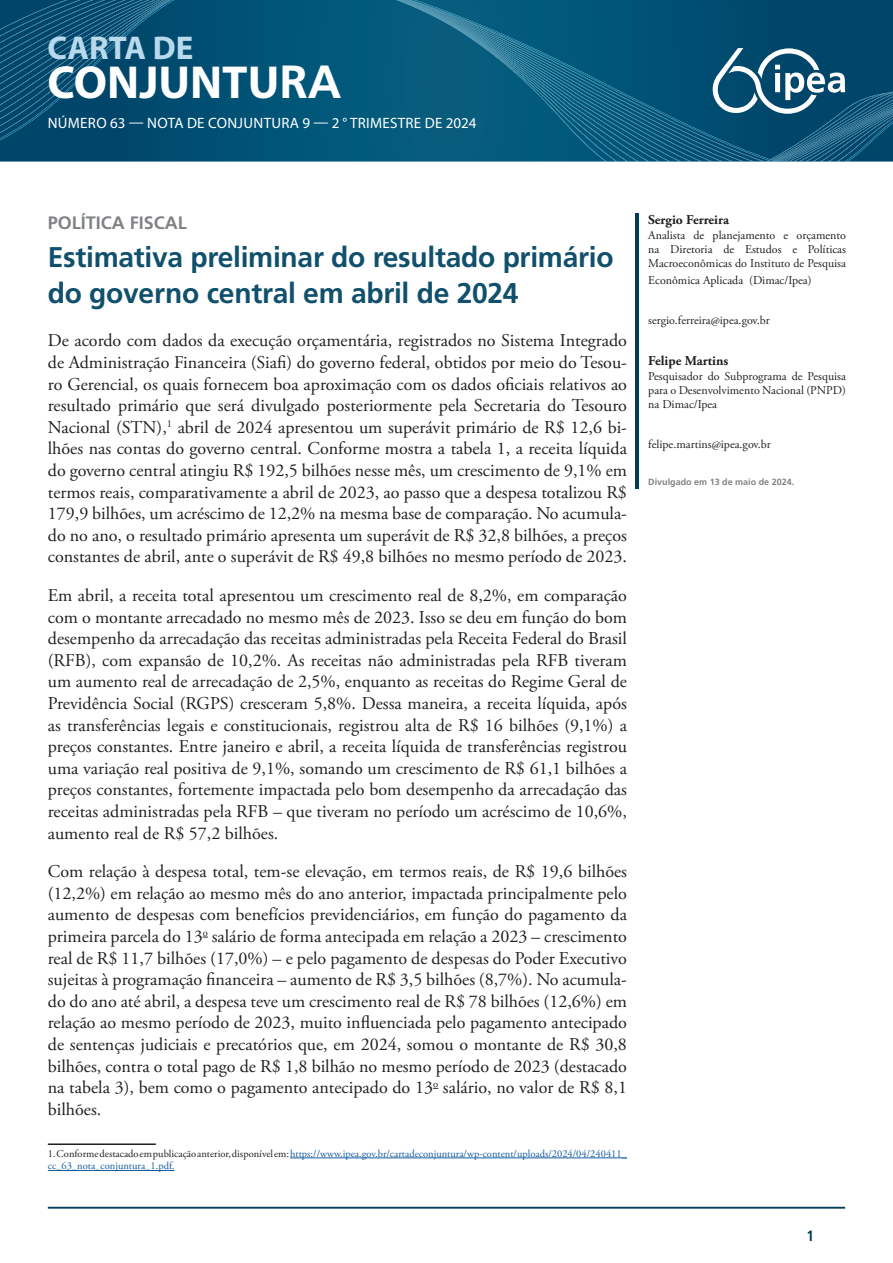
<style>
.page{position:relative;width:893px;height:1263px;background:#fff}
.page>*{position:absolute;margin:0;border:0;box-sizing:border-box;transform-origin:0 0}
.t1{font:700 46.5px "Myriad Pro";color:#fff}
.t2{font:700 33px "Myriad Pro";color:#b9d9ed}
.titulo-principal{font:700 28.5px/36px "Frutiger LT Pro";letter-spacing:-.01em;color:#11506d}
.corpo_de_texto{font:18px/21.6px "Adobe Garamond Pro";color:#231f20;text-align:justify}
.titulo-sessao{font:700 18px "Frutiger LT Pro";color:#808285}
.t3{font:15px "Myriad Pro";letter-spacing:.02em;color:#fff}
.t4{font:700 condensed 15px "Frutiger LT Pro";color:#013d59}
.nome_autor{font:700 13.5px "Adobe Garamond Pro";color:#231f20}
.cargo_autor{font:12px/14.4px "Adobe Garamond Pro";color:#231f20;text-align:justify}
.rodapé_corpo_do_texto{font:10.5px/12.6px "Adobe Garamond Pro";color:#175d9e}
.email_autor{font:700 9px "Frutiger LT Pro";color:#808285}
.s1{font-family:"Frutiger LT Pro"}
.s2{color:#231f20}
</style>
<div class="page">
<hr style="left:48px;top:1207px;width:797px;height:1px;background:#013d59">
<div style="left:777px;top:0;width:116px;height:48px;background:#00466b"></div>
<svg style="left:0;top:0;width:410px;height:162px;background:#015477"></svg>
<svg style="left:0;top:0;width:174px;height:140px;background:#084e72"></svg>
<svg style="left:410px;top:0;width:367px;height:162px;background:#095b7d"></svg>
<svg style="left:713px;top:48px;width:180px;height:114px;background:#256383"></svg>
<hr style="left:635px;top:213px;width:3px;height:275px;background:#013d59">
<hr style="left:48px;top:1143px;width:108px;height:2px;background:#231f20">
<hr style="left:290px;top:1157px;width:337px;height:1px;background:#175d9e">
<hr style="left:48px;top:1170px;width:127px;height:1px;background:#175d9e">
<h2 class="t2" style="left:48px;top:26px;width:147px">CARTA DE</h2>
<h1 class="t1" style="left:48px;top:52px;width:295px">CONJUNTU<span class="s1">RA</span></h1>
<p class="t3" style="left:48px;top:114px;width:430px">NÚMERO 63 — NOTA DE CONJUNTURA 9 — 2 ° TRIMESTRE DE 2024</p>
<p class="titulo-sessao" style="left:48px;top:212px;width:141px">POLÍTICA FISCAL</p>
<p class="titulo-principal" style="left:48px;top:240px;width:567px">Estimativa preliminar do resultado primário do governo central em abril de 2024</p>
<p class="corpo_de_texto" style="left:48px;top:330px;width:581px">De acordo com dados da execução orçamentária, registrados no Sistema Integrado de Administração Financeira (Siafi) do governo federal, obtidos por meio do Tesou&shy;ro Gerencial, os quais fornecem boa aproximação com os dados oficiais relativos ao resultado primário que será divulgado posteriormente pela Secretaria do Tesouro Nacional (STN),<sup>1</sup> abril de 2024 apresentou um superávit primário de R$ 12,6 bi&shy;lhões nas contas do governo central. Conforme mostra a tabela 1, a receita líquida do governo central atingiu R$ 192,5 bilhões nesse mês, um crescimento de 9,1% em termos reais, comparativamente a abril de 2023, ao passo que a despesa totalizou R$ 179,9 bilhões, um acréscimo de 12,2% na mesma base de comparação. No acumula&shy;do no ano, o resultado primário apresenta um superávit de R$ 32,8 bilhões, a preços constantes de abril, ante o superávit de R$ 49,8 bilhões no mesmo período de 2023.</p>
<p class="corpo_de_texto" style="left:48px;top:585px;width:581px">Em abril, a receita total apresentou um crescimento real de 8,2%, em comparação com o montante arrecadado no mesmo mês de 2023. Isso se deu em função do bom desempenho da arrecadação das receitas administradas pela Receita Federal do Brasil (RFB), com expansão de 10,2%. As receitas não administradas pela RFB tiveram um aumento real de arrecadação de 2,5%, enquanto as receitas do Regime Geral de Previdência Social (RGPS) cresceram 5,8%. Dessa maneira, a receita líquida, após as transferências legais e constitucionais, registrou alta de R$ 16 bilhões (9,1%) a preços constantes. Entre janeiro e abril, a receita líquida de transferências registrou uma variação real positiva de 9,1%, somando um crescimento de R$ 61,1 bilhões a preços constantes, fortemente impactada pelo bom desempenho da arrecadação das receitas administradas pela RFB – que tiveram no período um acréscimo de 10,6%, aumento real de R$ 57,2 bilhões.</p>
<p class="corpo_de_texto" style="left:48px;top:861px;width:581px">Com relação à despesa total, tem-se elevação, em termos reais, de R$ 19,6 bilhões (12,2%) em relação ao mesmo mês do ano anterior, impactada principalmente pelo aumento de despesas com benefícios previdenciários, em função do pagamento da primeira parcela do 13<sup>o</sup> salário de forma antecipada em relação a 2023 – crescimento real de R$ 11,7 bilhões (17,0%) – e pelo pagamento de despesas do Poder Executivo sujeitas à programação financeira – aumento de R$ 3,5 bilhões (8,7%). No acumula&shy;do do ano até abril, a despesa teve um crescimento real de R$ 78 bilhões (12,6%) em relação ao mesmo período de 2023, muito influenciada pelo pagamento antecipado de sentenças judiciais e precatórios que, em 2024, somou o montante de R$ 30,8 bilhões, contra o total pago de R$ 1,8 bilhão no mesmo período de 2023 (destacado na tabela 3), bem como o pagamento antecipado do 13<sup>o</sup> salário, no valor de R$ 8,1 bilhões.</p>
<p class="rodapé_corpo_do_texto" style="left:48px;top:1147px;width:581px"><span class="s2">1. Conforme destacado em publicação anterior, disponível em:</span> https://www.ipea.gov.br/cartadeconjuntura/wp-content/uploads/2024/04/240411_ cc_63_nota_conjuntura_1.pdf.</p>
<p class="nome_autor" style="left:648px;top:212px;width:82px">Sergio Ferreira</p>
<p class="cargo_autor" style="left:648px;top:228px;width:199px">Analista de planejamento e orçamento na Diretoria de Estudos e Políticas Macroeconômicas do Instituto de Pesquisa</p>
<p class="cargo_autor" style="left:648px;top:273px;width:165px">Econômica Aplicada (Dimac/Ipea)</p>
<p class="cargo_autor" style="left:648px;top:313px;width:123px">sergio.ferreira@ipea.gov.br</p>
<p class="nome_autor" style="left:648px;top:353px;width:82px">Felipe Martins</p>
<p class="cargo_autor" style="left:648px;top:369px;width:199px">Pesquisador do Subprograma de Pesquisa para o Desenvolvimento Nacional (PNPD) na Dimac/Ipea</p>
<p class="cargo_autor" style="left:648px;top:438px;width:124px">felipe.martins@ipea.gov.br</p>
<p class="email_autor" style="left:648px;top:476px;width:148px">Divulgado em 13 de maio de 2024.</p>
<p class="t4" style="left:807px;top:1227px;width:9px">1</p>
</div>
